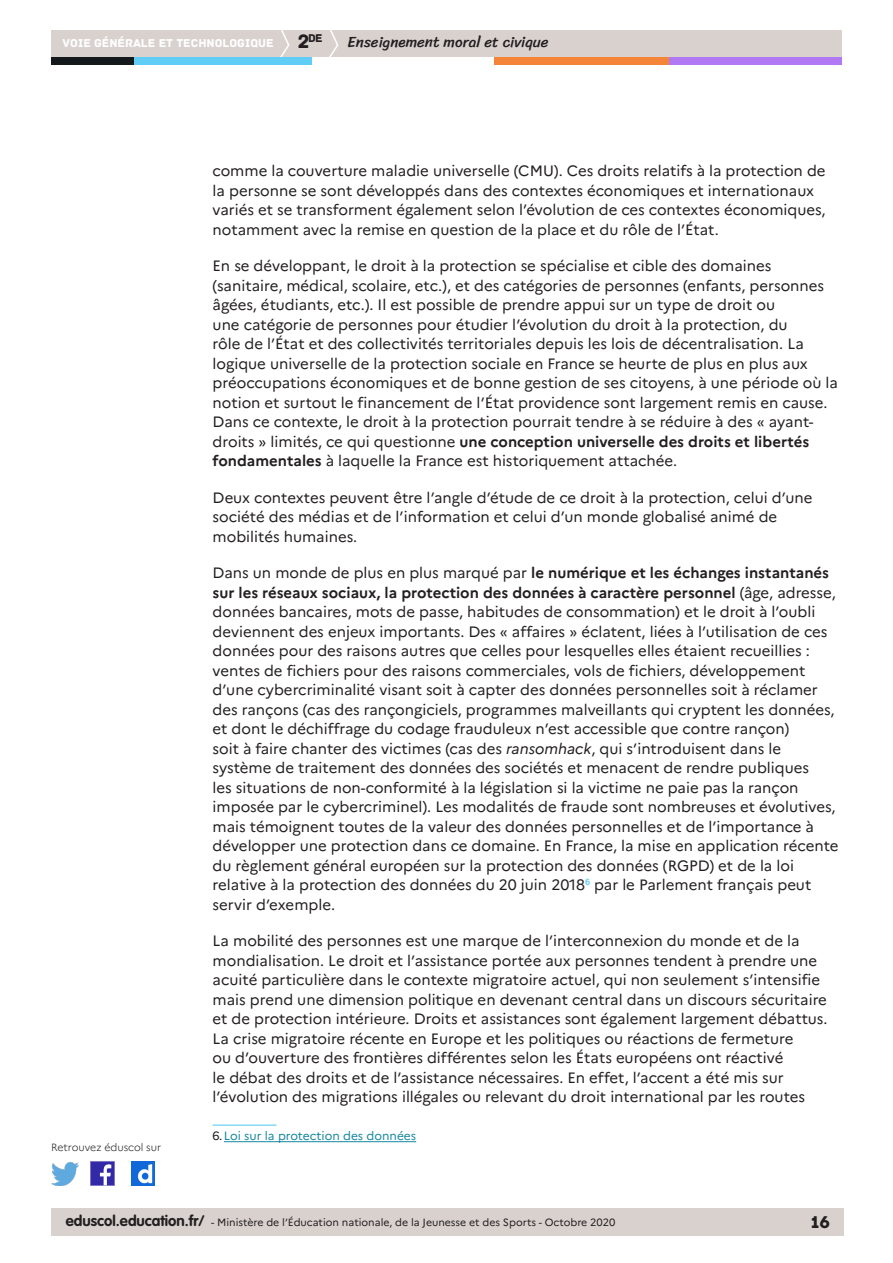
<style>
.page{position:relative;width:893px;height:1263px;background:#fff}
.page>*{position:absolute;margin:0;border:0;box-sizing:border-box;transform-origin:0 0}
.t1{font:18px "Archive";color:#231f20}
.Texte_courant{font:15px/19.5px "Marianne";color:#231f20}
.t2{font:15px "Sriracha";color:#231f20}
._11_note_bas_de_page{font:12px "Marianne";color:#16879f}
.t3{font:12px "Archive";color:#fff}
.t4{font:11.85px "Archive";color:#231f20}
.t5{font:10.5px "Marianne";color:#231f20}
.t6{font:300 10.5px "Marianne";color:#231f20}
.s1{font-size:20.4px}
.s2{font-weight:700}
.s3{font-style:italic}
.s4{color:#231f20}
.s5{font-family:"VAG Rounded Std";font-weight:700;font-size:15px}
</style>
<div class="page">
<div style="left:51px;top:1209px;width:792px;height:27px;background:#d8d1ce"></div>
<img style="left:91px;top:1162px;width:23px;height:23px">
<img style="left:51px;top:1163px;width:28px;height:22px">
<img style="left:132px;top:1162px;width:22px;height:23px">
<div style="left:51px;top:30px;width:791px;height:27px;background:#d8d1ce"></div>
<svg style="left:280px;top:30px;width:10px;height:27px"></svg>
<svg style="left:329px;top:30px;width:9px;height:27px"></svg>
<div style="left:133px;top:57px;width:179px;height:8px;background:#5fcdf5"></div>
<div style="left:51px;top:57px;width:82px;height:8px;background:#141a1c"></div>
<div style="left:667px;top:57px;width:175px;height:8px;background:#b078f2"></div>
<div style="left:494px;top:57px;width:175px;height:8px;background:#f48437"></div>
<hr style="left:213px;top:1124px;width:63px;height:2px;background:#5fcdf5">
<hr style="left:224px;top:1141px;width:192px;height:1px;background:#16879f">
<p class="t4" style="left:298px;top:31px;width:27px"><span class="s1">2</span>de</p>
<p class="t3" style="left:63px;top:36px;width:212px">VOIE GÉNÉRALE ET TECHNOLOGIQUE</p>
<p class="t2" style="left:348px;top:33px;width:202px">Enseignement moral et civique</p>
<p class="t6" style="left:51px;top:1141px;width:112px">Retrouvez éduscol sur</p>
<p class="Texte_courant" style="left:213px;top:161px;width:614px">comme la couverture maladie universelle (CMU). Ces droits relatifs à la protection de la personne se sont développés dans des contextes économiques et internationaux variés et se transforment également selon l’évolution de ces contextes économiques, notamment avec la remise en question de la place et du rôle de l’État.</p>
<p class="Texte_courant" style="left:213px;top:256px;width:627px">En se développant, le droit à la protection se spécialise et cible des domaines (sanitaire, médical, scolaire, etc.), et des catégories de personnes (enfants, personnes âgées, étudiants, etc.). Il est possible de prendre appui sur un type de droit ou<br>une catégorie de personnes pour étudier l’évolution du droit à la protection, du<br>rôle de l’État et des collectivités territoriales depuis les lois de décentralisation. La logique universelle de la protection sociale en France se heurte de plus en plus aux préoccupations économiques et de bonne gestion de ses citoyens, à une période où la notion et surtout le financement de l’État providence sont largement remis en cause.<br>Dans ce contexte, le droit à la protection pourrait tendre à se réduire à des « ayant&shy;droits » limités, ce qui questionne <span class="s2">une conception universelle des droits et libertés fondamentales</span> à laquelle la France est historiquement attachée.</p>
<p class="Texte_courant" style="left:213px;top:487px;width:601px">Deux contextes peuvent être l’angle d’étude de ce droit à la protection, celui d’une société des médias et de l’information et celui d’un monde globalisé animé de mobilités humaines.</p>
<p class="Texte_courant" style="left:213px;top:563px;width:627px">Dans un monde de plus en plus marqué par <span class="s2">le numérique et les échanges instantanés sur les réseaux sociaux, la protection des données à caractère personnel</span> (âge, adresse, données bancaires, mots de passe, habitudes de consommation) et le droit à l’oubli deviennent des enjeux importants. Des « affaires » éclatent, liées à l’utilisation de ces données pour des raisons autres que celles pour lesquelles elles étaient recueillies : ventes de fichiers pour des raisons commerciales, vols de fichiers, développement d’une cybercriminalité visant soit à capter des données personnelles soit à réclamer des rançons (cas des rançongiciels, programmes malveillants qui cryptent les données, et dont le déchiffrage du codage frauduleux n’est accessible que contre rançon)<br>soit à faire chanter des victimes (cas des <span class="s3">ransomhack</span>, qui s’introduisent dans le système de traitement des données des sociétés et menacent de rendre publiques<br>les situations de non-conformité à la législation si la victime ne paie pas la rançon imposée par le cybercriminel). Les modalités de fraude sont nombreuses et évolutives, mais témoignent toutes de la valeur des données personnelles et de l’importance à développer une protection dans ce domaine. En France, la mise en application récente du règlement général européen sur la protection des données (RGPD) et de la loi relative à la protection des données du 20 juin 2018<sup>6</sup> par le Parlement français peut servir d’exemple.</p>
<p class="Texte_courant" style="left:213px;top:931px;width:616px">La mobilité des personnes est une marque de l’interconnexion du monde et de la mondialisation. Le droit et l’assistance portée aux personnes tendent à prendre une acuité particulière dans le contexte migratoire actuel, qui non seulement s’intensifie mais prend une dimension politique en devenant central dans un discours sécuritaire et de protection intérieure. Droits et assistances sont également largement débattus.<br>La crise migratoire récente en Europe et les politiques ou réactions de fermeture<br>ou d’ouverture des frontières différentes selon les États européens ont réactivé<br>le débat des droits et de l’assistance nécessaires. En effet, l’accent a été mis sur l’évolution des migrations illégales ou relevant du droit international par les routes</p>
<p class="_11_note_bas_de_page" style="left:213px;top:1128px;width:205px"><span class="s4">6.</span> Loi sur la protection des données</p>
<p class="t5" style="left:66px;top:1216px;width:551px"><span class="s5">eduscol.education.fr/</span> - Ministère de l’Éducation nationale, de la Jeunesse et des Sports - Octobre 2020</p>
<p class="t1" style="left:811px;top:1211px;width:21px">16</p>
</div>
